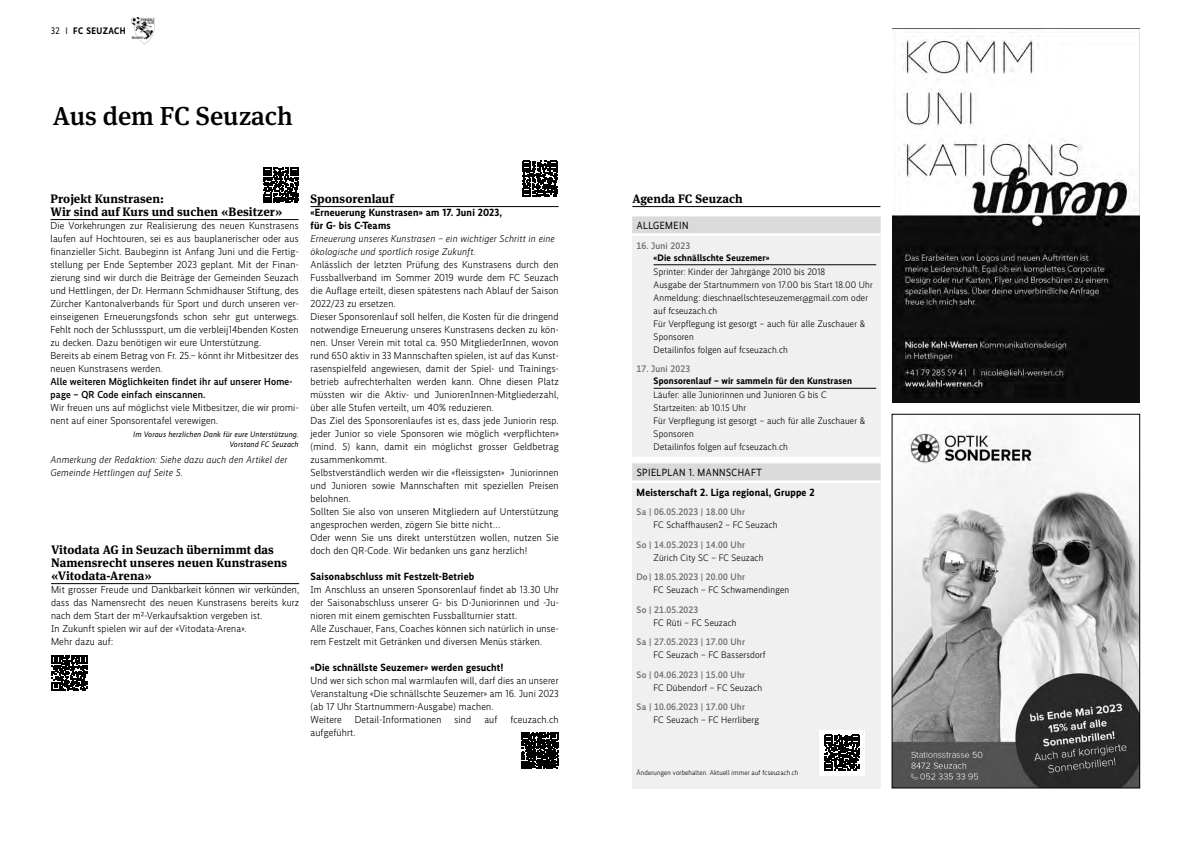
<style>
.page{position:relative;width:1191px;height:842px;background:#fff}
.page>*{position:absolute;margin:0;border:0;box-sizing:border-box;transform-origin:0 0}
.t1{font:500 26px "Meta Serif Pro";color:#000}
.t2{font:700 12.2px/13px "Meta Serif Pro";letter-spacing:.005em;color:#000}
.t3{font:700 10.5px/13px "Realist Narrow";letter-spacing:.02em;color:#000}
.t4{font:10.5px "Realist Narrow";letter-spacing:.05em;color:#000;scale:.93 1}
.t5{font:300 10.2px/13px "Realist Narrow";letter-spacing:.02em;color:#000}
.t6{font:500 10.2px/13px "Realist Narrow";letter-spacing:.02em;color:#000}
.t7{font:italic 300 10px/13px "Realist Narrow";letter-spacing:.03em;color:#000}
.t8{font:300 9.5px/13px "Realist Narrow";letter-spacing:.02em;color:#000}
.t9{font:500 9.5px "Realist Narrow";letter-spacing:.02em;color:#706f6f}
.t10{font:700 9.5px "Realist Narrow";letter-spacing:.02em;color:#000}
.t11{font:700 9.5px "Realist Narrow";letter-spacing:.05em;color:#000;scale:.93 1}
.t12{font:italic 8px/9.8px "Realist Narrow";letter-spacing:.03em;color:#000;text-align:right}
.t13{font:300 7px "Realist Narrow";letter-spacing:.02em;color:#000}
.s1{font-weight:400}
</style>
<div class="page">
<hr style="left:632px;top:206px;width:248px;height:1px;background:#000">
<div style="left:632px;top:216px;width:248px;height:572px;background:#f0f0f0"></div>
<div style="left:632px;top:217px;width:248px;height:17px;background:#dadada"></div>
<hr style="left:632px;top:233px;width:248px;height:3px;background:#fff">
<hr style="left:653px;top:264px;width:223px;height:1px;background:#000">
<hr style="left:653px;top:388px;width:223px;height:1px;background:#000">
<div style="left:632px;top:457px;width:248px;height:6px;background:#fff"></div>
<div style="left:632px;top:464px;width:248px;height:17px;background:#dadada"></div>
<hr style="left:632px;top:480px;width:248px;height:3px;background:#fff">
<div style="left:819px;top:730px;width:46px;height:45px;background:#fff"></div>
<svg style="left:824px;top:735px;width:36px;height:35px"></svg>
<img style="left:131px;top:17px;width:24px;height:27px">
<svg style="left:263px;top:167px;width:36px;height:36px"></svg>
<hr style="left:50px;top:219px;width:248px;height:1px;background:#000">
<hr style="left:310px;top:206px;width:248px;height:1px;background:#000">
<svg style="left:522px;top:161px;width:36px;height:35px"></svg>
<svg style="left:521px;top:732px;width:37px;height:37px"></svg>
<hr style="left:51px;top:583px;width:248px;height:1px;background:#000">
<svg style="left:52px;top:655px;width:35px;height:36px"></svg>
<img style="left:892px;top:28px;width:247px;height:374px">
<img style="left:893px;top:432px;width:245px;height:354px">
<div style="left:891px;top:414px;width:249px;height:374px;border:1px solid #000"></div>
<p class="t11" style="left:51px;top:25px;width:82px"><span class="s1">32 I</span> FC SEUZACH</p>
<h1 class="t1" style="left:53px;top:96px;width:241px">Aus dem FC Seuzach</h1>
<p class="t2" style="left:50px;top:191px;width:234px">Projekt Kunstrasen:<br>Wir sind auf Kurs und suchen «Besitzer»</p>
<p class="t5" style="left:50px;top:219px;width:250px">Die Vorkehrungen zur Realisierung des neuen Kunstrasens laufen auf Hochtouren, sei es aus bauplanerischer oder aus finanzieller Sicht. Baubeginn ist Anfang Juni und die Fertig&shy;stellung per Ende September 2023 geplant. Mit der Finan&shy;zierung sind wir durch die Beiträge der Gemeinden Seuzach und Hettlingen, der Dr. Hermann Schmidhauser Stiftung, des Zürcher Kantonalverbands für Sport und durch unseren ver&shy;einseigenen Erneuerungsfonds schon sehr gut unterwegs.<br>Fehlt noch der Schlussspurt, um die verbleij14benden Kosten zu decken. Dazu benötigen wir eure Unterstützung.<br>Bereits ab einem Betrag von Fr. 25.– könnt ihr Mitbesitzer des neuen Kunstrasens werden.</p>
<p class="t6" style="left:50px;top:375px;width:243px">Alle weiteren Möglichkeiten findet ihr auf unserer Home&shy;page – QR Code einfach einscannen.</p>
<p class="t5" style="left:50px;top:401px;width:250px">Wir freuen uns auf möglichst viele Mitbesitzer, die wir promi&shy;nent auf einer Sponsorentafel verewigen.</p>
<p class="t12" style="left:133px;top:430px;width:167px">Im Voraus herzlichen Dank für eure Unterstützung.<br>Vorstand FC Seuzach</p>
<p class="t7" style="left:50px;top:453px;width:238px">Anmerkung der Redaktion: Siehe dazu auch den Artikel der<br>Gemeinde Hettlingen auf Seite 5.</p>
<p class="t2" style="left:51px;top:542px;width:237px">Vitodata AG in Seuzach übernimmt das<br>Namensrecht unseres neuen Kunstrasens «Vitodata-Arena»</p>
<p class="t5" style="left:51px;top:583px;width:250px">Mit grosser Freude und Dankbarkeit können wir verkünden, dass das Namensrecht des neuen Kunstrasens bereits kurz nach dem Start der m2-Verkaufsaktion vergeben ist.<br>In Zukunft spielen wir auf der «Vitodata-Arena».<br>Mehr dazu auf:</p>
<p class="t2" style="left:310px;top:191px;width:85px">Sponsorenlauf</p>
<p class="t3" style="left:310px;top:206px;width:193px">«Erneuerung Kunstrasen» am 17. Juni 2023, für G- bis C-Teams</p>
<p class="t7" style="left:310px;top:232px;width:246px">Erneuerung unseres Kunstrasen – ein wichtiger Schritt in eine ökologische und sportlich rosige Zukunft.</p>
<p class="t5" style="left:310px;top:258px;width:250px">Anlässlich der letzten Prüfung des Kunstrasens durch den Fussballverband im Sommer 2019 wurde dem FC Seuzach die Auflage erteilt, diesen spätestens nach Ablauf der Saison 2022/23 zu ersetzen.<br>Dieser Sponsorenlauf soll helfen, die Kosten für die dringend notwendige Erneuerung unseres Kunstrasens decken zu kön&shy;nen. Unser Verein mit total ca. 950 MitgliederInnen, wovon rund 650 aktiv in 33 Mannschaften spielen, ist auf das Kunst&shy;rasenspielfeld angewiesen, damit der Spiel- und Trainings&shy;betrieb aufrechterhalten werden kann. Ohne diesen Platz müssten wir die Aktiv- und JuniorenInnen-Mitgliederzahl, über alle Stufen verteilt, um 40% reduzieren.<br>Das Ziel des Sponsorenlaufes ist es, dass jede Juniorin resp. jeder Junior so viele Sponsoren wie möglich «verpflichten» (mind. 5) kann, damit ein möglichst grosser Geldbetrag zusammenkommt.<br>Selbstverständlich werden wir die «fleissigsten» Juniorinnen und Junioren sowie Mannschaften mit speziellen Preisen belohnen.<br>Sollten Sie also von unseren Mitgliedern auf Unterstützung angesprochen werden, zögern Sie bitte nicht…<br>Oder wenn Sie uns direkt unterstützen wollen, nutzen Sie doch den QR-Code. Wir bedanken uns ganz herzlich!</p>
<p class="t3" style="left:310px;top:570px;width:165px">Saisonabschluss mit Festzelt-Betrieb</p>
<p class="t5" style="left:310px;top:583px;width:250px">Im Anschluss an unseren Sponsorenlauf findet ab 13.30 Uhr der Saisonabschluss unserer G- bis D-Juniorinnen und -Ju&shy;nioren mit einem gemischten Fussballturnier statt.<br>Alle Zuschauer, Fans, Coaches können sich natürlich in unse&shy;rem Festzelt mit Getränken und diversen Menüs stärken.</p>
<p class="t3" style="left:310px;top:661px;width:194px">«Die schnällste Seuzemer» werden gesucht!</p>
<p class="t5" style="left:310px;top:674px;width:250px">Und wer sich schon mal warmlaufen will, darf dies an unserer Veranstaltung «Die schnällschte Seuzemer» am 16. Juni 2023 (ab 17 Uhr Startnummern-Ausgabe) machen.<br>Weitere</p>
<p class="t5" style="left:355px;top:713px;width:88px">Detail-Informationen</p>
<p class="t5" style="left:454px;top:713px;width:18px">sind</p>
<p class="t5" style="left:484px;top:713px;width:15px">auf</p>
<p class="t5" style="left:510px;top:713px;width:50px">fceuzach.ch</p>
<p class="t5" style="left:310px;top:726px;width:46px">aufgeführt.</p>
<p class="t2" style="left:632px;top:191px;width:112px">Agenda FC Seuzach</p>
<p class="t4" style="left:636px;top:220px;width:57px">ALLGEMEIN</p>
<p class="t9" style="left:636px;top:240px;width:55px">16. Juni 2023</p>
<p class="t10" style="left:653px;top:252px;width:117px">«Die schnällschte Seuzemer»</p>
<p class="t8" style="left:653px;top:265px;width:221px">Sprinter: Kinder der Jahrgänge 2010 bis 2018<br>Ausgabe der Startnummern von 17.00 bis Start 18.00 Uhr Anmeldung: dieschnaellschteseuzemer@gmail.com oder auf fcseuzach.ch<br>Für Verpflegung ist gesorgt – auch für alle Zuschauer &amp; Sponsoren<br>Detailinfos folgen auf fcseuzach.ch</p>
<p class="t9" style="left:636px;top:363px;width:55px">17. Juni 2023</p>
<p class="t10" style="left:653px;top:375px;width:200px">Sponsorenlauf – wir sammeln für den Kunstrasen</p>
<p class="t8" style="left:653px;top:388px;width:213px">Läufer: alle Juniorinnen und Junioren G bis C Startzeiten: ab 10.15 Uhr<br>Für Verpflegung ist gesorgt – auch für alle Zuschauer &amp; Sponsoren<br>Detailinfos folgen auf fcseuzach.ch</p>
<p class="t4" style="left:636px;top:467px;width:136px">SPIELPLAN 1. MANNSCHAFT</p>
<p class="t3" style="left:636px;top:486px;width:179px">Meisterschaft 2. Liga regional, Gruppe 2</p>
<p class="t9" style="left:636px;top:506px;width:110px">Sa | 06.05.2023 | 18.00 Uhr</p>
<p class="t8" style="left:653px;top:519px;width:125px">FC Schaffhausen2 – FC Seuzach</p>
<p class="t9" style="left:636px;top:539px;width:110px">So | 14.05.2023 | 14.00 Uhr</p>
<p class="t8" style="left:653px;top:551px;width:111px">Zürich City SC – FC Seuzach</p>
<p class="t9" style="left:636px;top:571px;width:110px">Do | 18.05.2023 | 20.00 Uhr</p>
<p class="t8" style="left:653px;top:584px;width:137px">FC Seuzach – FC Schwamendingen</p>
<p class="t9" style="left:636px;top:604px;width:63px">So | 21.05.2023</p>
<p class="t8" style="left:653px;top:616px;width:84px">FC Rüti – FC Seuzach</p>
<p class="t9" style="left:636px;top:636px;width:110px">Sa | 27.05.2023 | 17.00 Uhr</p>
<p class="t8" style="left:653px;top:649px;width:113px">FC Seuzach – FC Bassersdorf</p>
<p class="t9" style="left:636px;top:669px;width:110px">So | 04.06.2023 | 15.00 Uhr</p>
<p class="t8" style="left:653px;top:681px;width:110px">FC Dübendorf – FC Seuzach</p>
<p class="t9" style="left:636px;top:701px;width:110px">Sa | 10.06.2023 | 17.00 Uhr</p>
<p class="t8" style="left:653px;top:714px;width:107px">FC Seuzach – FC Herrliberg</p>
<p class="t13" style="left:636px;top:769px;width:163px">Änderungen vorbehalten. Aktuell immer auf fcseuzach.ch</p>
</div>
